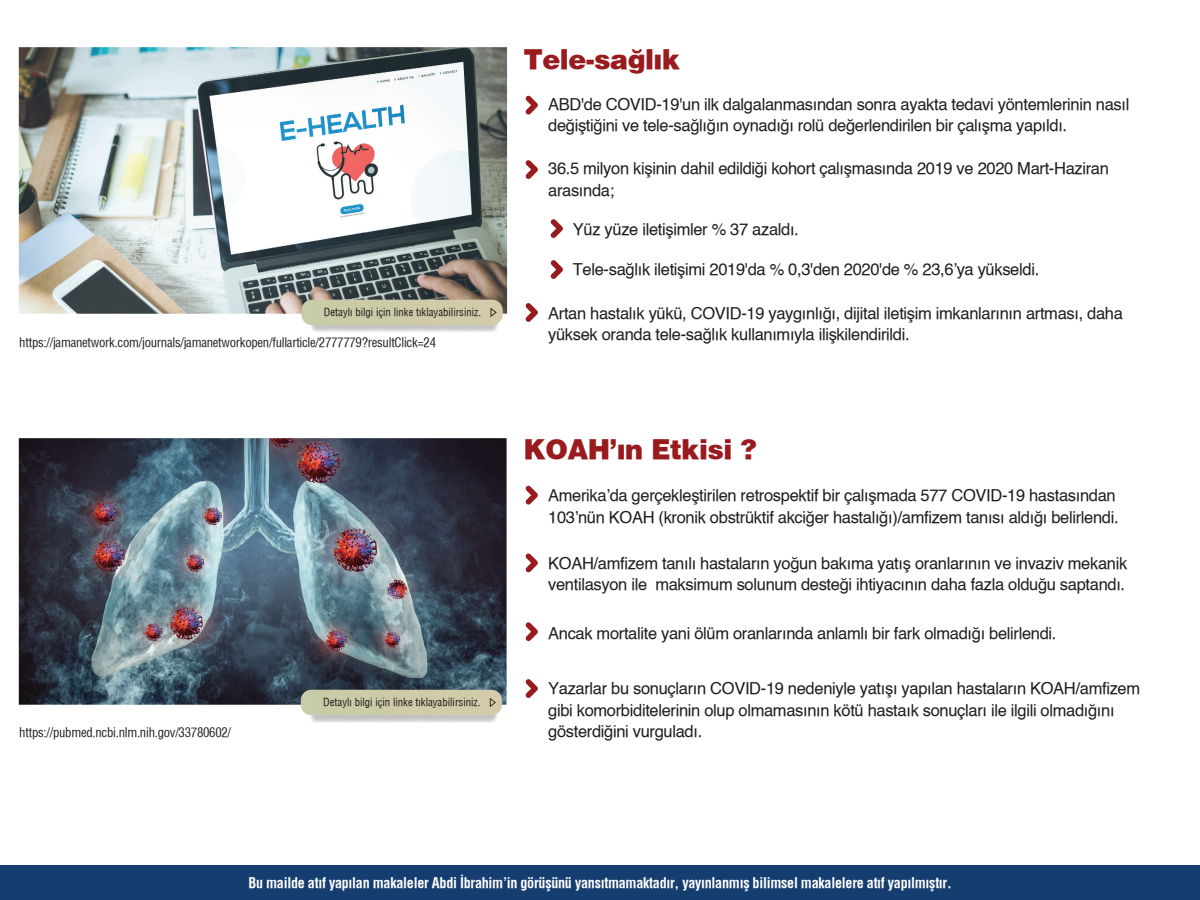
<style>
.page{position:relative;width:1200px;height:900px;background:#fff}
.page>*{position:absolute;margin:0;border:0;box-sizing:border-box;transform-origin:0 0}
.t1{font:27px "Helvetica X Black";letter-spacing:-.02em;color:#991b1e}
.t2{font:16.5px/21.5px "Helvetica X Book";letter-spacing:-.02em;color:#211d1e}
.t3{font:14.25px "Helvetica Condensed X Bold";letter-spacing:-.02em;color:#fff}
.t4{font:12.75px "Helvetica T Condenced";letter-spacing:-.02em;color:#211d1e}
.t5{font:10.8px "Helvetica Condensed X Book";color:#211d1e}
</style>
<div class="page">
<div style="left:0;top:866px;width:1200px;height:34px;background:#163d70"></div>
<img style="left:19px;top:47px;width:488px;height:267px">
<img style="left:311px;top:325px;width:187px;height:7px">
<div style="left:302px;top:300px;width:201px;height:25px;background:#cecba9"></div>
<svg style="left:525px;top:486px;width:13px;height:19px"></svg>
<svg style="left:525px;top:554px;width:13px;height:19px"></svg>
<svg style="left:525px;top:622px;width:13px;height:19px"></svg>
<svg style="left:525px;top:679px;width:13px;height:19px"></svg>
<svg style="left:525px;top:96px;width:13px;height:19px"></svg>
<svg style="left:525px;top:160px;width:13px;height:19px"></svg>
<svg style="left:551px;top:219px;width:12px;height:19px"></svg>
<svg style="left:551px;top:260px;width:12px;height:19px"></svg>
<svg style="left:525px;top:303px;width:13px;height:19px"></svg>
<img style="left:19px;top:438px;width:488px;height:267px">
<img style="left:310px;top:715px;width:187px;height:8px">
<div style="left:301px;top:690px;width:201px;height:25px;background:#cecba9"></div>
<p class="t5" style="left:324px;top:305px;width:159px">Detaylı bilgi için linke tıklayabilirsiniz.</p>
<p class="t4" style="left:19px;top:335px;width:418px">https://jamanetwork.com/journals/jamanetworkopen/fullarticle/2777779?resultClick=24</p>
<p class="t4" style="left:19px;top:725px;width:213px">https://pubmed.ncbi.nlm.nih.gov/33780602/</p>
<p class="t5" style="left:323px;top:696px;width:159px">Detaylı bilgi için linke tıklayabilirsiniz.</p>
<h1 class="t1" style="left:524px;top:42px;width:158px">Tele-sağlık</h1>
<p class="t2" style="left:548px;top:94px;width:583px">ABD'de COVID-19'un ilk dalgalanmasından sonra ayakta tedavi yöntemlerinin nasıl değiştiğini ve tele-sağlığın oynadığı rolü değerlendirilen bir çalışma yapıldı.</p>
<p class="t2" style="left:548px;top:159px;width:562px">36.5 milyon kişinin dahil edildiği kohort çalışmasında 2019 ve 2020 Mart-Haziran arasında;</p>
<p class="t2" style="left:573px;top:219px;width:228px">Yüz yüze iletişimler % 37 azaldı.</p>
<p class="t2" style="left:573px;top:259px;width:468px">Tele-sağlık iletişimi 2019'da % 0,3'den 2020'de % 23,6’ya yükseldi.</p>
<p class="t2" style="left:548px;top:303px;width:576px">Artan hastalık yükü, COVID-19 yaygınlığı, dijital iletişim imkanlarının artması, daha yüksek oranda tele-sağlık kullanımıyla ilişkilendirildi.</p>
<h1 class="t1" style="left:524px;top:432px;width:235px">KOAH’ın Etkisi ?</h1>
<p class="t2" style="left:548px;top:486px;width:572px">Amerika’da gerçekleştirilen retrospektif bir çalışmada 577 COVID-19 hastasından<br>103’nün KOAH (kronik obstrüktif akciğer hastalığı)/amfizem tanısı aldığı belirlendi.</p>
<p class="t2" style="left:548px;top:553px;width:581px">KOAH/amfizem tanılı hastaların yoğun bakıma yatış oranlarının ve invaziv mekanik ventilasyon ile maksimum solunum desteği ihtiyacının daha fazla olduğu saptandı.</p>
<p class="t2" style="left:548px;top:623px;width:510px">Ancak mortalite yani ölüm oranlarında anlamlı bir fark olmadığı belirlendi.</p>
<p class="t2" style="left:548px;top:679px;width:594px">Yazarlar bu sonuçların COVID-19 nedeniyle yatışı yapılan hastaların KOAH/amfizem gibi komorbiditelerinin olup olmamasının kötü hastaık sonuçları ile ilgili olmadığını gösterdiğini vurguladı.</p>
<p class="t3" style="left:248px;top:874px;width:705px">Bu mailde atıf yapılan makaleler Abdi İbrahim’in görüşünü yansıtmamaktadır, yayınlanmış bilimsel makalelere atıf yapılmıştır.</p>
</div>
